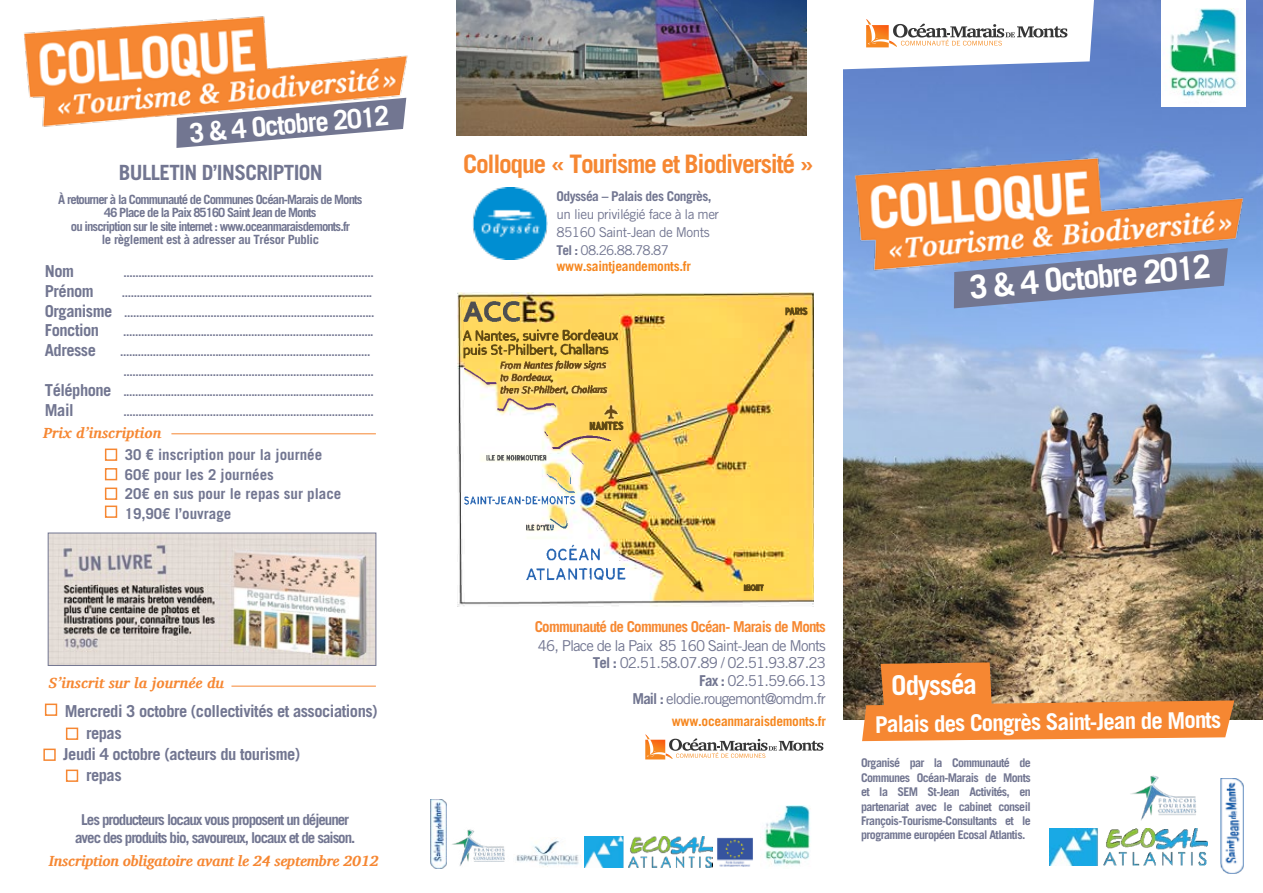
<style>
.page{position:relative;width:1263px;height:893px;background:#fff}
.page>*{position:absolute;margin:0;border:0;box-sizing:border-box;transform-origin:0 0}
.t1{font:700 32.55px "Trade Gothic LT";color:#fff}
.t2{font:700 27.15px "Trade Gothic LT";color:#fff}
.t3{font:700 27px "Trade Gothic LT";color:#fff}
.t4{font:700 25.5px "Trade Gothic LT";letter-spacing:-.05em;color:#f68732}
.t5{font:700 23.1px "Trade Gothic LT";color:#fff}
.t6{font:700 21px "Trade Gothic LT";color:#727691}
.t7{font:700 16.5px "Trade Gothic LT";letter-spacing:-.03em;color:#727691}
.t8{font:15px/16.5px "Trade Gothic LT";letter-spacing:-.06em;color:#727691;text-align:right}
.t9{font:700 15px/18px "Trade Gothic LT";letter-spacing:-.07em;color:#727691;text-align:center}
.t10{font:700 15px/19.5px "Trade Gothic LT";color:#727691}
.t11{font:italic 700 15px "Charis SIL";letter-spacing:-.02em;color:#f68732}
.t12{font:italic 700 15px "Charis SIL";color:#f68732}
.t13{font:700 15px "Trade Gothic LT";letter-spacing:-.05em;color:#f68831}
.t14{font:13.5px/18px "Trade Gothic LT";letter-spacing:-.04em;color:#727691}
.t15{font:700 13.5px "Trade Gothic LT";letter-spacing:-.02em;color:#f6871f}
.t16{font:700 13.5px "Trade Gothic LT";letter-spacing:-.04em;color:#727691}
.t17{font:700 12.75px/13.5px "Trade Gothic LT";letter-spacing:-.07em;color:#727691;text-align:center}
.t18{font:700 12px/14.4px "Trade Gothic LT";letter-spacing:-.05em;color:#727691;text-align:right}
.s1{font-size:16.5px}
.s2{font-weight:700}
</style>
<div class="page">
<img style="left:843px;top:0;width:420px;height:720px">
<img style="left:50px;top:535px;width:324px;height:129px">
<div style="left:48px;top:533px;width:328px;height:133px;border:1px solid #727691"></div>
<img style="left:431px;top:799px;width:16px;height:70px">
<img style="left:717px;top:837px;width:36px;height:30px">
<img style="left:516px;top:838px;width:63px;height:29px">
<img style="left:853px;top:137px;width:393px;height:152px">
<div style="left:105px;top:449px;width:12px;height:12px;border:2px solid #f68732"></div>
<div style="left:45px;top:704px;width:12px;height:12px;border:2px solid #f68732"></div>
<div style="left:66px;top:728px;width:12px;height:12px;border:2px solid #f68732"></div>
<div style="left:66px;top:770px;width:12px;height:12px;border:2px solid #f68732"></div>
<div style="left:105px;top:468px;width:12px;height:12px;border:2px solid #f68732"></div>
<div style="left:105px;top:488px;width:12px;height:12px;border:2px solid #f68732"></div>
<div style="left:105px;top:506px;width:12px;height:12px;border:2px solid #f68732"></div>
<hr style="left:231px;top:686px;width:145px;height:1px;background:#f68732">
<hr style="left:171px;top:433px;width:205px;height:1px;background:#f68732">
<svg style="left:954px;top:248px;width:274px;height:60px;background:#8289a7"></svg>
<svg style="left:862px;top:662px;width:372px;height:79px;background:#d78c4c"></svg>
<img style="left:24px;top:16px;width:384px;height:111px">
<svg style="left:176px;top:98px;width:230px;height:50px"></svg>
<svg style="left:843px;top:0;width:251px;height:69px"></svg>
<svg style="left:645px;top:734px;width:178px;height:25px"></svg>
<img style="left:473px;top:188px;width:74px;height:71px">
<svg style="left:585px;top:867px;width:127px;height:1px"></svg>
<img style="left:452px;top:829px;width:53px;height:37px">
<img style="left:585px;top:837px;width:127px;height:30px">
<img style="left:456px;top:0;width:351px;height:136px">
<img style="left:1221px;top:778px;width:22px;height:96px">
<img style="left:1131px;top:775px;width:66px;height:46px">
<img style="left:1049px;top:828px;width:159px;height:38px">
<div style="left:43px;top:749px;width:13px;height:12px;border:2px solid #f68732"></div>
<img style="left:457px;top:292px;width:356px;height:315px">
<img style="left:457px;top:292px;width:349px;height:308px">
<img style="left:463px;top:307px;width:345px;height:285px">
<img style="left:526px;top:515px;width:43px;height:15px">
<img style="left:486px;top:450px;width:98px;height:15px">
<img style="left:544px;top:430px;width:67px;height:20px">
<img style="left:465px;top:361px;width:154px;height:58px">
<img style="left:547px;top:473px;width:27px;height:23px">
<div style="left:1161px;top:0;width:85px;height:106px;background:#fff"></div>
<img style="left:1169px;top:9px;width:69px;height:88px">
<img style="left:764px;top:806px;width:46px;height:60px">
<h3 class="t3" style="left:188px;top:116px;width:202px;rotate:-5deg">3 &amp; 4 Octobre 2012</h3>
<h3 class="t6" style="left:119px;top:159px;width:11px">BULLETIN</h3>
<h3 class="t6" style="left:202px;top:159px;width:64px">D’INSCRIPTI</h3>
<h3 class="t6" style="left:299px;top:159px;width:22px">ON</h3>
<p class="t17" style="left:58px;top:192px;width:306px">À retourner à la Communauté de Communes Océan-Marais de Monts 46 Place de la Paix 85160 Saint Jean de Monts<br>ou inscription sur le site internet : www.oceanmaraisdemonts.fr<br>le règlement est à adresser au Trésor Public</p>
<h3 class="t7" style="left:45px;top:261px;width:31px">Nom</h3>
<p class="t18" style="left:123px;top:265px;width:252px">....................................................................................</p>
<h3 class="t7" style="left:45px;top:281px;width:50px">Prénom</h3>
<p class="t18" style="left:45px;top:283px;width:331px;line-height:19.8px">....................................................................................<br><span class="s1">Organisme</span> ....................................................................................</p>
<h3 class="t7" style="left:45px;top:320px;width:56px">Fonction</h3>
<p class="t18" style="left:123px;top:325px;width:252px">....................................................................................</p>
<h3 class="t7" style="left:45px;top:340px;width:53px">Adresse</h3>
<p class="t18" style="left:45px;top:342px;width:330px;line-height:19.8px">.................................................................................... ....................................................................................<br><span class="s1">Téléphone</span> ....................................................................................</p>
<h3 class="t7" style="left:45px;top:400px;width:30px">Mail</h3>
<p class="t18" style="left:123px;top:404px;width:252px">....................................................................................</p>
<p class="t12" style="left:43px;top:424px;width:120px">Prix d’inscription</p>
<p class="t10" style="left:125px;top:445px;width:218px">30 € inscription pour la journée<br>60€ pour les 2 journées<br>20€ en sus pour le repas sur place<br>19,90€ l’ouvrage</p>
<p class="t12" style="left:49px;top:674px;width:177px">S’inscrit sur la journée du</p>
<h3 class="t7" style="left:65px;top:701px;width:315px">Mercredi 3 octobre (collectivités et associations)</h3>
<h3 class="t7" style="left:86px;top:723px;width:37px">repas</h3>
<h3 class="t7" style="left:86px;top:765px;width:37px">repas</h3>
<h3 class="t7" style="left:63px;top:744px;width:239px">Jeudi 4 octobre (acteurs du tourisme)</h3>
<p class="t9" style="left:75px;top:810px;width:282px">Les producteurs locaux vous proposent un déjeuner avec des produits bio, savoureux, locaux et de saison.</p>
<p class="t11" style="left:49px;top:852px;width:331px">Inscription obligatoire avant le 24 septembre 2012</p>
<h3 class="t4" style="left:463px;top:148px;width:352px">Colloque « Tourisme et Biodiversité »</h3>
<p class="t16" style="left:556px;top:188px;width:157px">Odysséa – Palais des Congrès,</p>
<p class="t14" style="left:556px;top:205px;width:164px">un lieu privilégié face à la mer<br>85160 Saint-Jean de Monts<br><span class="s2">Tel :</span> 08.26.88.78.87</p>
<p class="t15" style="left:556px;top:258px;width:136px">www.saintjeandemonts.fr</p>
<h1 class="t1" style="left:968px;top:268px;width:244px;rotate:-5deg">3 &amp; 4 Octobre 2012</h1>
<p class="t13" style="left:535px;top:617px;width:293px">Communauté de Communes Océan- Marais de Monts</p>
<p class="t8" style="left:538px;top:637px;width:290px">46, Place de la Paix 85 160 Saint-Jean de Monts<br><span class="s2">Tel :</span> 02.51.58.07.89 / 02.51.93.87.23</p>
<p class="t8" style="left:632px;top:671px;width:195px;line-height:18px"><span class="s2">Fax :</span> 02.51.59.66.13<br><span class="s2">Mail :</span> elodie.rougemont@omdm.fr</p>
<p class="t15" style="left:672px;top:713px;width:156px">www.oceanmaraisdemonts.fr</p>
<h2 class="t2" style="left:891px;top:669px;width:89px;rotate:-1deg">Odysséa</h2>
<h3 class="t5" style="left:875px;top:711px;width:350px;rotate:-1deg">Palais des Congrès Saint-Jean de Monts</h3>
<p class="t18" style="left:861px;top:756px;width:171px;text-align:justify">Organisé par la Communauté de Communes Océan-Marais de Monts et la SEM</p>
<p class="t18" style="left:861px;top:784px;width:171px;text-align:justify;text-indent:66px">St-Jean Activités, en partenariat avec le cabinet conseil François-Tourisme-Consultants et le programme européen Ecosal Atlantis.</p>
</div>
